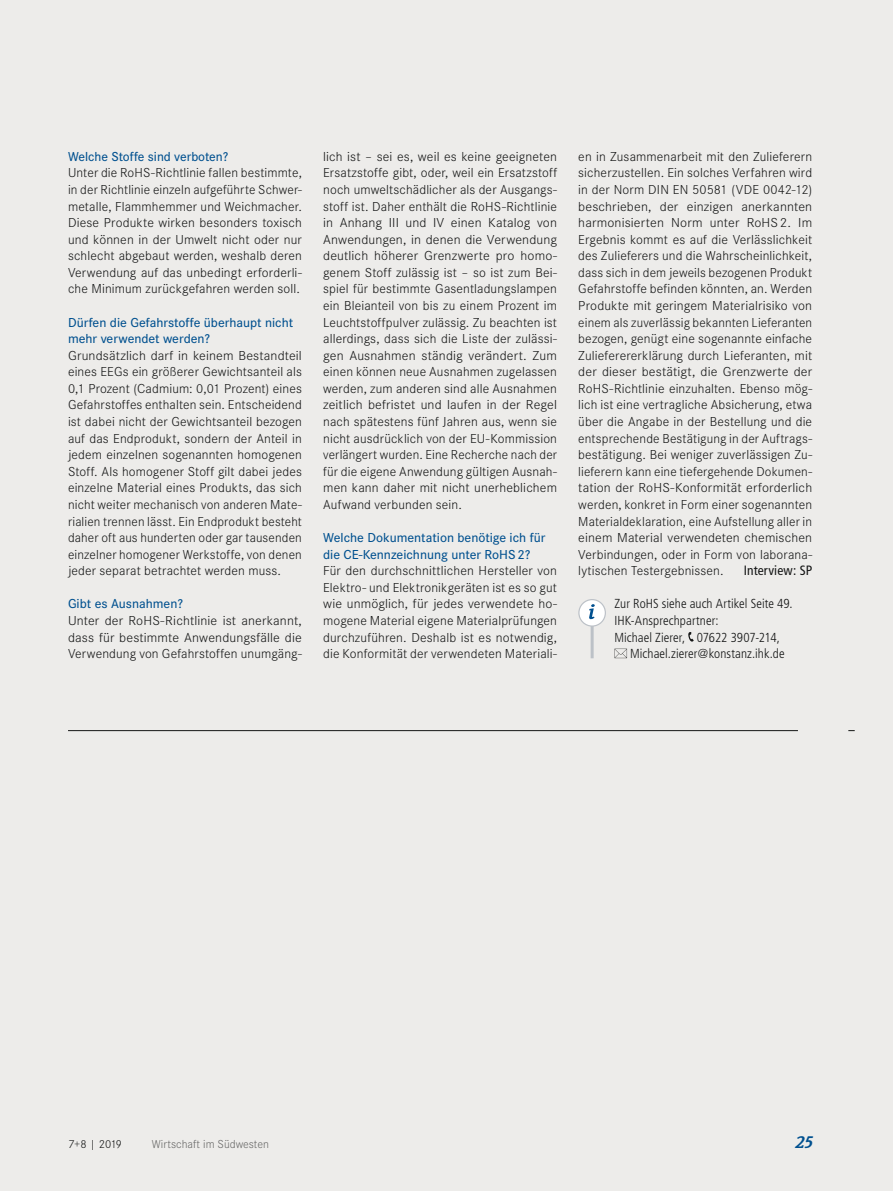
<style>
.page{position:relative;width:893px;height:1191px;background:#edecea}
.page>*{position:absolute;margin:0;border:0;box-sizing:border-box;transform-origin:0 0}
.t1{font:italic 900 16.5px "Lenga";color:#00508f}
.t2{font:300 13.5px/16.5px "Corporate S";letter-spacing:.01em;color:#151616;text-align:justify}
.t3{font:300 13.5px/16.5px "Corporate S";letter-spacing:.01em;color:#151616;text-align:justify;scale:1.04 1}
.t4{font:300 13.5px/16.5px "Corporate S";letter-spacing:.01em;color:#151616;text-align:justify;scale:1.05 1}
.t5{font:500 13.5px/16.6px "Corporate S";color:#00508f}
.t6{font:condensed 13.5px "Frutiger";letter-spacing:.005em;color:#151616}
.t7{font:300 condensed 13.05px "Frutiger";letter-spacing:.005em;color:#151616}
.t8{font:300 12px "Corporate S";color:#686867}
.t9{font:300 12px "Corporate S";color:#151616}
</style>
<div class="page">
<hr style="left:68px;top:730px;width:787px;height:1px;background:#151616">
<div style="left:798px;top:723px;width:50px;height:15px;background:#edecea"></div>
<hr style="left:591px;top:626px;width:3px;height:32px;background:#bcc1c7">
<div style="left:579px;top:599px;width:26px;height:27px;background:#fff;border-radius:50%"></div>
<svg style="left:589px;top:604px;width:6px;height:15px"></svg>
<div style="left:578px;top:599px;width:28px;height:27px;border:1px solid #bcc1c7;border-radius:50%"></div>
<svg style="left:688px;top:632px;width:6px;height:9px"></svg>
<svg style="left:614px;top:648px;width:13px;height:10px"></svg>
<p class="t5" style="left:68px;top:148px;width:162px">Welche Stoffe sind verboten?</p>
<p class="t2" style="left:68px;top:165px;width:235px">Unter die RoHS-Richtlinie fallen bestimmte, in der Richtlinie einzeln aufgeführte Schwer&shy;metalle, Flammhemmer und Weichmacher.<br>Diese Produkte wirken besonders toxisch und können in der Umwelt nicht oder nur schlecht abgebaut werden, weshalb deren Verwendung auf das unbedingt erforderli&shy;che Minimum zurückgefahren werden soll.</p>
<p class="t5" style="left:68px;top:314px;width:227px">Dürfen die Gefahrstoffe überhaupt nicht mehr verwendet werden?</p>
<p class="t4" style="left:68px;top:347px;width:224px">Grundsätzlich darf in keinem Bestandteil eines EEGs ein größerer Gewichtsanteil als 0,1 Prozent (Cadmium: 0,01 Prozent) eines Gefahrstoffes enthalten sein. Entscheidend ist dabei nicht der Gewichtsanteil bezogen auf das Endprodukt, sondern der Anteil in jedem einzelnen sogenannten homogenen Stoff. Als homogener Stoff gilt dabei jedes einzelne Material eines Produkts, das sich nicht weiter mechanisch von anderen Mate&shy;rialien trennen lässt. Ein Endprodukt besteht daher oft aus hunderten oder gar tausenden einzelner homogener Werkstoffe, von denen jeder separat betrachtet werden muss.</p>
<p class="t5" style="left:68px;top:595px;width:117px">Gibt es Ausnahmen?</p>
<p class="t4" style="left:68px;top:612px;width:224px">Unter der RoHS-Richtlinie ist anerkannt, dass für bestimmte Anwendungsfälle die Verwendung von Gefahrstoffen unumgäng-</p>
<p class="t3" style="left:323px;top:148px;width:226px">lich ist – sei es, weil es keine geeigneten Ersatzstoffe gibt, oder, weil ein Ersatzstoff noch umweltschädlicher als der Ausgangs&shy;stoff ist. Daher enthält die RoHS-Richtlinie in Anhang III und IV einen Katalog von Anwendungen, in denen die Verwendung deutlich höherer Grenzwerte pro homo&shy;genem Stoff zulässig ist – so ist zum Bei&shy;spiel für bestimmte Gasentladungslampen ein Bleianteil von bis zu einem Prozent im Leuchtstoffpulver zulässig. Zu beachten ist allerdings, dass sich die Liste der zulässi&shy;gen Ausnahmen ständig verändert. Zum einen können neue Ausnahmen zugelassen werden, zum anderen sind alle Ausnahmen zeitlich befristet und laufen in der Regel nach spätestens fünf Jahren aus, wenn sie nicht ausdrücklich von der EU-Kommission verlängert wurden. Eine Recherche nach der für die eigene Anwendung gültigen Ausnah&shy;men kann daher mit nicht unerheblichem Aufwand verbunden sein.</p>
<p class="t5" style="left:323px;top:529px;width:224px">Welche Dokumentation benötige ich für die CE-Kennzeichnung unter RoHS2?</p>
<p class="t2" style="left:323px;top:562px;width:235px">Für den durchschnittlichen Hersteller von Elektro- und Elektronikgeräten ist es so gut wie unmöglich, für jedes verwendete ho&shy;mogene Material eigene Materialprüfungen durchzuführen. Deshalb ist es notwendig, die Konformität der verwendeten Materiali-</p>
<p class="t2" style="left:578px;top:148px;width:235px">en in Zusammenarbeit mit den Zulieferern sicherzustellen. Ein solches Verfahren wird in der Norm DIN EN 50581 (VDE 0042-12) beschrieben, der einzigen anerkannten harmonisierten Norm unter RoHS2. Im Ergebnis kommt es auf die Verlässlichkeit des Zulieferers und die Wahrscheinlichkeit, dass sich in dem jeweils bezogenen Produkt Gefahrstoffe befinden könnten, an. Werden Produkte mit geringem Materialrisiko von einem als zuverlässig bekannten Lieferanten bezogen, genügt eine sogenannte einfache Zulieferererklärung durch Lieferanten, mit der dieser bestätigt, die Grenzwerte der RoHS-Richtlinie einzuhalten. Ebenso mög&shy;lich ist eine vertragliche Absicherung, etwa über die Angabe in der Bestellung und die entsprechende Bestätigung in der Auftrags&shy;bestätigung. Bei weniger zuverlässigen Zu&shy;lieferern kann eine tiefergehende Dokumen&shy;tation der RoHS-Konformität erforderlich werden, konkret in Form einer sogenannten Materialdeklaration, eine Aufstellung aller in einem Material verwendeten chemischen Verbindungen, oder in Form von laborana&shy;lytischen Testergebnissen.</p>
<p class="t6" style="left:744px;top:563px;width:70px">Interview: SP</p>
<p class="t7" style="left:614px;top:596px;width:180px">Zur RoHS siehe auch Artikel Seite 49.</p>
<p class="t7" style="left:614px;top:613px;width:106px">IHK-Ansprechpartner:</p>
<p class="t7" style="left:614px;top:629px;width:167px">Michael Zierer, 07622 3907-214,</p>
<p class="t7" style="left:630px;top:646px;width:156px">Michael.zierer@konstanz.ihk.de</p>
<p class="t9" style="left:68px;top:1137px;width:56px">7+8 | 2019</p>
<p class="t8" style="left:152px;top:1137px;width:119px">Wirtschaft im Südwesten</p>
<p class="t1" style="left:795px;top:1134px;width:19px">25</p>
</div>
